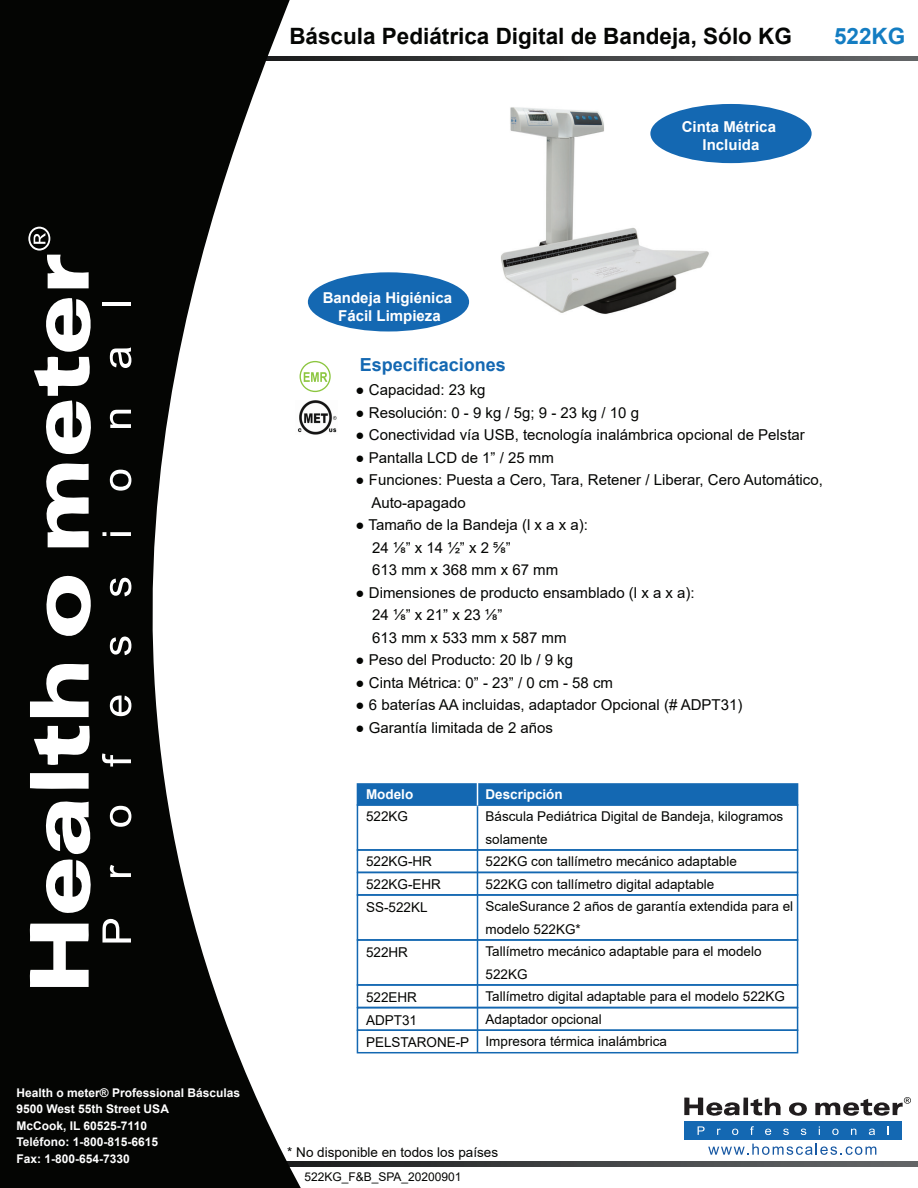
<style>
.page{position:relative;width:918px;height:1188px;background:#fff}
.page>*{position:absolute;margin:0;border:0;box-sizing:border-box;transform-origin:0 0}
.t1{font:700 22.5px "Arial";color:#050604}
.t2{font:700 22.5px "Arial";color:#147dc2}
.t3{font:700 18px "Arial";color:#1468b2}
.t4{font:15px/22.5px "Arial";color:#040503}
.t5{font:700 15px/18px "Arial";color:#fff;text-align:center}
.t6{font:13.5px/22.5px "Arial";color:#040503}
.t7{font:700 13.5px "Arial";color:#fff}
.t8{font:700 12px/16.5px "Arial";color:#fff}
.t9{font:12px "Arial";color:#040503}
</style>
<div class="page">
<img style="left:373px;top:104px;width:419px;height:218px">
<svg style="left:310px;top:56px;width:608px;height:5px;background:#444647"></svg>
<svg style="left:310px;top:1162px;width:608px;height:4px;background:#434546"></svg>
<svg style="left:0;top:0;width:310px;height:1188px;fill:#040503"></svg>
<svg style="left:29px;top:924px;width:60px;height:63px"></svg>
<svg style="left:30px;top:773px;width:59px;height:16px"></svg>
<svg style="left:30px;top:661px;width:59px;height:56px"></svg>
<svg style="left:34px;top:726px;width:57px;height:39px"></svg>
<svg style="left:38px;top:798px;width:56px;height:115px"></svg>
<svg style="left:46px;top:574px;width:54px;height:74px"></svg>
<svg style="left:42px;top:461px;width:47px;height:86px"></svg>
<svg style="left:34px;top:296px;width:61px;height:159px"></svg>
<svg style="left:28px;top:227px;width:61px;height:61px"></svg>
<svg style="left:102px;top:919px;width:29px;height:24px"></svg>
<svg style="left:110px;top:865px;width:21px;height:12px"></svg>
<svg style="left:110px;top:806px;width:21px;height:21px"></svg>
<svg style="left:102px;top:753px;width:29px;height:14px"></svg>
<svg style="left:110px;top:696px;width:21px;height:20px"></svg>
<svg style="left:110px;top:637px;width:21px;height:18px"></svg>
<svg style="left:110px;top:578px;width:21px;height:18px"></svg>
<svg style="left:110px;top:532px;width:21px;height:4px"></svg>
<svg style="left:102px;top:532px;width:4px;height:4px"></svg>
<svg style="left:110px;top:470px;width:21px;height:21px"></svg>
<svg style="left:110px;top:410px;width:21px;height:18px"></svg>
<svg style="left:110px;top:347px;width:21px;height:21px"></svg>
<hr style="left:102px;top:302px;width:29px;height:4px;background:#fff">
<div style="left:650px;top:104px;width:162px;height:59px;background:#1468b2;border-radius:50%"></div>
<div style="left:308px;top:272px;width:161px;height:59px;background:#1468b2;border-radius:50%"></div>
<svg style="left:300px;top:361px;width:31px;height:31px"></svg>
<svg style="left:684px;top:1097px;width:123px;height:19px"></svg>
<svg style="left:815px;top:1097px;width:96px;height:19px"></svg>
<div style="left:685px;top:1121px;width:217px;height:19px;background:#1468b2"></div>
<svg style="left:698px;top:1126px;width:178px;height:29px"></svg>
<svg style="left:887px;top:1126px;width:2px;height:9px"></svg>
<img style="left:296px;top:400px;width:41px;height:35px">
<div style="left:357px;top:894px;width:441px;height:47px;border:2px solid #1468b2"></div>
<div style="left:357px;top:939px;width:441px;height:47px;border:2px solid #1468b2"></div>
<div style="left:357px;top:849px;width:441px;height:24px;border:2px solid #1468b2"></div>
<div style="left:357px;top:783px;width:441px;height:23px;background:#1468b2;border:2px solid #1468b2"></div>
<svg style="left:477px;top:783px;width:1px;height:22px"></svg>
<hr style="left:477px;top:806px;width:1px;height:247px;background:#1468b2">
<div style="left:357px;top:984px;width:441px;height:24px;border:2px solid #1468b2"></div>
<div style="left:357px;top:1007px;width:441px;height:24px;border:2px solid #1468b2"></div>
<div style="left:357px;top:1030px;width:441px;height:23px;border:2px solid #1468b2"></div>
<h1 class="t1" style="left:289px;top:20px;width:504px">Báscula Pediátrica Digital de Bandeja, Sólo KG</h1>
<h1 class="t2" style="left:834px;top:20px;width:73px">522KG</h1>
<p class="t5" style="left:682px;top:118px;width:96px">Cinta Métrica<br>Incluida</p>
<p class="t8" style="left:16px;top:1084px;width:225px">Health o meter® Professional Básculas<br>9500 West 55th Street USA<br>McCook, IL 60525-7110<br>Teléfono: 1-800-815-6615<br>Fax: 1-800-654-7330</p>
<p class="t5" style="left:323px;top:289px;width:131px">Bandeja Higiénica<br>Fácil Limpieza</p>
<p class="t3" style="left:360px;top:352px;width:148px">Especificaciones</p>
<p class="t4" style="left:356px;top:379px;width:131px">● Capacidad: 23 kg</p>
<p class="t4" style="left:356px;top:401px;width:285px">● Resolución: 0 - 9 kg / 5g; 9 - 23 kg / 10 g</p>
<p class="t4" style="left:356px;top:424px;width:451px">● Conectividad vía USB, tecnología inalámbrica opcional de Pelstar</p>
<p class="t4" style="left:356px;top:446px;width:200px">● Pantalla LCD de 1” / 25 mm</p>
<p class="t4" style="left:371px;top:469px;width:453px;text-indent:-16px">● Funciones: Puesta a Cero, Tara, Retener / Liberar, Cero Automático,<br>Auto-apagado</p>
<p class="t4" style="left:372px;top:514px;width:217px;text-indent:-17px">● Tamaño de la Bandeja (l x a x a):<br>24 ⅛” x 14 ½” x 2 ⅝”<br>613 mm x 368 mm x 67 mm</p>
<p class="t4" style="left:372px;top:581px;width:324px;text-indent:-17px">● Dimensiones de producto ensamblado (l x a x a):<br>24 ⅛” x 21” x 23 ⅛”<br>613 mm x 533 mm x 587 mm</p>
<p class="t4" style="left:356px;top:649px;width:219px">● Peso del Producto: 20 lb / 9 kg</p>
<p class="t4" style="left:356px;top:671px;width:259px">● Cinta Métrica: 0” - 23” / 0 cm - 58 cm</p>
<p class="t4" style="left:356px;top:694px;width:388px">● 6 baterías AA incluidas, adaptador Opcional (# ADPT31)</p>
<p class="t4" style="left:356px;top:716px;width:199px">● Garantía limitada de 2 años</p>
<p class="t7" style="left:366px;top:784px;width:49px">Modelo</p>
<p class="t6" style="left:366px;top:805px;width:44px">522KG</p>
<p class="t6" style="left:366px;top:850px;width:77px">522KG-HR<br>522KG-EHR<br>SS-522KL</p>
<p class="t6" style="left:366px;top:941px;width:44px">522HR</p>
<p class="t6" style="left:366px;top:986px;width:105px">522EHR<br>ADPT31<br>PELSTARONE-P</p>
<p class="t7" style="left:486px;top:784px;width:79px">Descripción</p>
<p class="t6" style="left:486px;top:805px;width:309px">Báscula Pediátrica Digital de Bandeja, kilogramos solamente<br>522KG con tallímetro mecánico adaptable<br>522KG con tallímetro digital adaptable<br>ScaleSurance 2 años de garantía extendida para el modelo 522KG*<br>Tallímetro mecánico adaptable para el modelo<br>522KG<br>Tallímetro digital adaptable para el modelo 522KG<br>Adaptador opcional<br>Impresora térmica inalámbrica</p>
<p class="t6" style="left:287px;top:1141px;width:212px">* No disponible en todos los países</p>
<p class="t9" style="left:304px;top:1169px;width:159px">522KG_F&amp;B_SPA_20200901</p>
</div>
